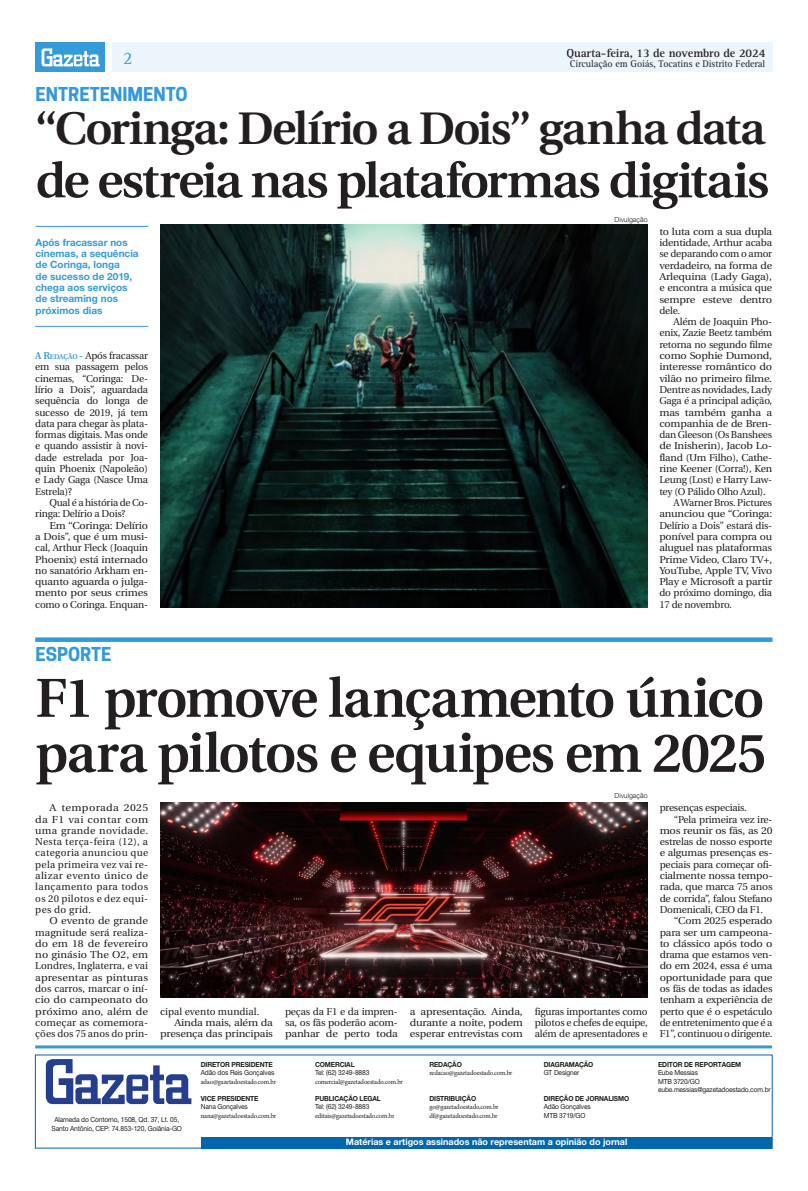
<style>
.page{position:relative;width:808px;height:1191px;background:#fff}
.page>*{position:absolute;margin:0;border:0;box-sizing:border-box;transform-origin:0 0}
.Manchete{font:600 54.7px/55px "Utopia";letter-spacing:-.035em;color:#231f20}
.Manchete-2{font:600 49px "Utopia";letter-spacing:-.04em;color:#231f20}
.Manchete-3{font:600 45.5px "Utopia";letter-spacing:-.04em;color:#231f20}
.Retranca{font:700 18px "Cooper Hewitt";color:#349ada}
.t1{font:18px "Rotis Serif Std";color:#349ada}
.t2{font:700 12px "Rotis Serif Std";letter-spacing:-.01em;color:#231f20}
.TExto_Corrido{font:10px/11.3px "Utopia";letter-spacing:-.02em;color:#231f20;text-align:justify}
.TExto_Corrido-2{font:10px/11.3px "Utopia";letter-spacing:-.02em;color:#231f20;text-align:justify;scale:1.08 1}
.TExto_Corrido-3{font:10px/11.3px "Utopia";letter-spacing:-.02em;color:#231f20;text-align:justify;scale:1.1 1}
.Repórter{font:10px/11.3px "Utopia";letter-spacing:-.02em;color:#231f20;text-align:justify}
.TExto_Corrido-4{font:10px/11.3px "Utopia";letter-spacing:-.02em;color:#231f20;text-align:justify;scale:1.09 1}
.Olho{font:700 10px/11.3px "Helvetica Neue LT Std";color:#349ada}
.t3{font:10px "Rotis Serif Std";letter-spacing:-.01em;color:#231f20}
.TExto_Corrido-5{font:10px "Utopia";letter-spacing:.005em;color:#231f20}
.Horóscopo_txt{font:700 9px "Helvetica Neue LT Pro";color:#fff}
.Horóscopo_txt-2{font:7px/8.4px "Minion Pro";letter-spacing:-.015em;color:#231f20;scale:.95 1}
.Horóscopo_txt-3{font:7px/8.4px "Helvetica Neue LT Std";letter-spacing:-.02em;color:#231f20;scale:.95 1}
.Horóscopo_txt-4{font:700 7px "Helvetica Neue LT Pro";letter-spacing:-.02em;color:#231f20;scale:.95 1}
.Crédito_Fotógrafo{font:300 7px "Helvetica Neue LT Com";color:#231f20}
.s1{font-weight:600;color:#349ada}
.s2{font-weight:600;font-size:7px;color:#349ada}
.s3{font-family:"Helvetica Neue LT Pro";font-weight:700}
.s4{font-family:"Helvetica Neue LT Std"}
</style>
<div class="page">
<div style="left:112px;top:43px;width:660px;height:29px;background:#ebf5fb"></div>
<div style="left:35px;top:43px;width:70px;height:29px;background:#349ada"></div>
<svg style="left:42px;top:48px;width:58px;height:18px"></svg>
<div style="left:35px;top:637px;width:737px;height:5px;background:#349ada"></div>
<hr style="left:36px;top:226px;width:112px;height:1px;background:#349ada">
<hr style="left:35px;top:326px;width:113px;height:1px;background:#349ada">
<img style="left:160px;top:803px;width:488px;height:195px">
<img style="left:160px;top:224px;width:488px;height:384px">
<svg style="left:46px;top:1059px;width:145px;height:45px"></svg>
<div style="left:202px;top:1137px;width:570px;height:11px;background:#0067aa"></div>
<hr style="left:35px;top:1045px;width:737px;height:3px;background:#349ada">
<p class="t1" style="left:123px;top:47px;width:11px">2</p>
<p class="Retranca" style="left:36px;top:83px;width:153px">ENTRETENIMENTO</p>
<p class="t2" style="left:566px;top:46px;width:200px">Quarta-feira, 13 de novembro de 2024</p>
<p class="t3" style="left:570px;top:58px;width:197px">Circulação em Goiás, Tocatins e Distrito Federal</p>
<p class="Manchete-3" style="left:36px;top:103px;width:731px">“Coringa: Delírio a Dois” ganha data</p>
<p class="Manchete-2" style="left:36px;top:153px;width:735px">de estreia nas plataformas digitais</p>
<p class="Olho" style="left:36px;top:236px;width:105px">Após fracassar nos cinemas, a sequência de Coringa, longa<br>de sucesso de 2019, chega aos serviços de streaming nos próximos dias</p>
<p class="Repórter" style="left:35px;top:350px;width:114px"><span class="s1">A R</span><span class="s2">EDAÇÃO</span> <span class="s1">-</span> Após fracassar em sua passagem pelos cinemas, “Coringa: De&shy;lírio a Dois”, aguardada sequência do longa de sucesso de 2019, já tem data para chegar às plata&shy;formas digitais. Mas onde e quando assistir à novi&shy;dade estrelada por Joa&shy;quin Phoenix (Napoleão) e Lady Gaga (Nasce Uma Estrela)?</p>
<p class="TExto_Corrido" style="left:35px;top:497px;width:114px;text-indent:14px">Qual é a história de Co&shy;ringa: Delírio a Dois?</p>
<p class="TExto_Corrido-2" style="left:35px;top:520px;width:106px;text-indent:14px">Em “Coringa: Delírio a Dois”, que é um musi&shy;cal, Arthur Fleck (Joaquin Phoenix) está internado no sanatório Arkham en&shy;quanto aguarda o julga&shy;mento por seus crimes como o Coringa. Enquan-</p>
<p class="Retranca" style="left:36px;top:644px;width:77px">ESPORTE</p>
<p class="Crédito_Fotógrafo" style="left:615px;top:215px;width:35px">Divulgação</p>
<p class="TExto_Corrido-2" style="left:659px;top:226px;width:106px">to luta com a sua dupla identidade, Arthur acaba se deparando com o amor verdadeiro, na forma de Arlequina (Lady Gaga), e encontra a música que sempre esteve dentro dele.</p>
<p class="TExto_Corrido" style="left:659px;top:316px;width:114px;text-indent:14px">Além de Joaquin Pho&shy;enix, Zazie Beetz também retorna no segundo filme como Sophie Dumond, interesse romântico do vilão no primeiro filme.<br>Dentre as novidades, Lady Gaga é a principal adição, mas também ganha a companhia de de Bren&shy;dan Gleeson (Os Banshees de Inisherin), Jacob Lo&shy;fland (Um Filho), Cathe&shy;rine Keener (Corra!), Ken Leung (Lost) e Harry Law&shy;tey (O Pálido Olho Azul).</p>
<p class="TExto_Corrido" style="left:659px;top:497px;width:114px;text-indent:14px">A Warner Bros. Pictures anunciou que “Coringa:<br>Delírio a Dois” estará dis&shy;ponível para compra ou aluguel nas plataformas Prime Video, Claro TV+, YouTube, Apple TV, Vivo Play e Microsoft a partir do próximo domingo, dia 17 de novembro.</p>
<p class="Manchete" style="left:35px;top:671px;width:732px">F1 promove lançamento único para pilotos e equipes em 2025</p>
<p class="Crédito_Fotógrafo" style="left:615px;top:791px;width:35px">Divulgação</p>
<p class="TExto_Corrido-3" style="left:35px;top:802px;width:104px;text-indent:14px">A temporada 2025 da F1 vai contar com uma grande novidade.<br>Nesta terça-feira (12), a categoria anunciou que pela primeira vez vai re&shy;alizar evento único de lançamento para todos os 20 pilotos e dez equi&shy;pes do grid.</p>
<p class="TExto_Corrido-4" style="left:35px;top:915px;width:105px;text-indent:14px">O evento de grande magnitude será realiza&shy;do em 18 de fevereiro no ginásio The O2, em Londres, Inglaterra, e vai apresentar as pinturas dos carros, marcar o iní&shy;cio do campeonato do próximo ano, além de começar as comemora&shy;ções dos 75 anos do prin-</p>
<p class="TExto_Corrido-5" style="left:160px;top:1005px;width:101px">cipal evento mundial.</p>
<p class="TExto_Corrido-3" style="left:160px;top:1017px;width:104px;text-align:right">Ainda mais, além da presença das principais</p>
<p class="TExto_Corrido" style="left:285px;top:1005px;width:114px">peças da F1 e da impren&shy;sa, os fãs poderão acom&shy;panhar de perto toda</p>
<p class="TExto_Corrido-3" style="left:410px;top:1005px;width:104px">a apresentação. Ainda, durante a noite, podem esperar entrevistas com</p>
<p class="TExto_Corrido" style="left:535px;top:1005px;width:114px">figuras importantes como pilotos e chefes de equipe, além de apresentadores e</p>
<p class="Horóscopo_txt-3" style="left:54px;top:1115px;width:133px">Alameda do Contorno, 1508, Qd. 37, Lt. 05,</p>
<p class="Horóscopo_txt-3" style="left:52px;top:1124px;width:139px">Santo Antônio, CEP: 74.853-120, Goiânia-GO</p>
<p class="Horóscopo_txt-4" style="left:201px;top:1060px;width:77px">DIRETOR PRESIDENTE</p>
<p class="Horóscopo_txt-3" style="left:201px;top:1068px;width:79px">Adão dos Reis Gonçalves</p>
<p class="Horóscopo_txt-2" style="left:201px;top:1077px;width:81px">adao@gazetadoestado.com.br</p>
<p class="Horóscopo_txt-2" style="left:201px;top:1094px;width:81px"><span class="s3">VICE PRESIDENTE<br></span><span class="s4">Nana Gonçalves </span>nana@gazetadoestado.com.br</p>
<p class="Horóscopo_txt-4" style="left:315px;top:1060px;width:43px">COMERCIAL</p>
<p class="Horóscopo_txt-3" style="left:315px;top:1068px;width:59px">Tel: (62) 3249-8883</p>
<p class="Horóscopo_txt-2" style="left:315px;top:1077px;width:94px">comercial@gazetadoestado.com.br</p>
<p class="Horóscopo_txt-4" style="left:315px;top:1094px;width:71px">PUBLICAÇÃO LEGAL</p>
<p class="Horóscopo_txt-3" style="left:315px;top:1102px;width:59px">Tel: (62) 3249-8883</p>
<p class="Horóscopo_txt-2" style="left:315px;top:1111px;width:85px">editais@gazetadoestado.com.br</p>
<p class="Horóscopo_txt-4" style="left:429px;top:1060px;width:36px">REDAÇÃO</p>
<p class="Horóscopo_txt-2" style="left:429px;top:1068px;width:89px">redacao@gazetadoestado.com.br</p>
<p class="Horóscopo_txt-4" style="left:429px;top:1094px;width:51px">DISTRIBUIÇÃO</p>
<p class="Horóscopo_txt-2" style="left:429px;top:1103px;width:74px">go@gazetadoestado.com.br</p>
<p class="Horóscopo_txt-2" style="left:429px;top:1111px;width:73px">df@gazetadoestado.com.br</p>
<p class="Horóscopo_txt-4" style="left:544px;top:1060px;width:54px">DIAGRAMAÇÃO</p>
<p class="Horóscopo_txt-3" style="left:544px;top:1068px;width:39px">GT Designer</p>
<p class="Horóscopo_txt-4" style="left:544px;top:1094px;width:92px">DIREÇÃO DE JORNALISMO</p>
<p class="Horóscopo_txt-3" style="left:544px;top:1102px;width:51px">Adão Gonçalves</p>
<p class="Horóscopo_txt-3" style="left:544px;top:1111px;width:45px">MTB 3719/GO</p>
<p class="Horóscopo_txt" style="left:346px;top:1136px;width:283px">Matérias e artigos assinados não representam a opinião do jornal</p>
<p class="TExto_Corrido" style="left:660px;top:802px;width:89px">presenças especiais.</p>
<p class="TExto_Corrido" style="left:660px;top:813px;width:114px;text-indent:14px">“Pela primeira vez ire&shy;mos reunir os fãs, as 20 estrelas de nosso esporte e algumas presenças es&shy;peciais para começar ofi&shy;cialmente nossa tempo&shy;rada, que marca 75 anos de corrida”, falou Stefano Domenicali, CEO da F1.</p>
<p class="TExto_Corrido-2" style="left:660px;top:915px;width:106px;text-indent:14px">“Com 2025 esperado para ser um campeona&shy;to clássico após todo o drama que estamos ven&shy;do em 2024, essa é uma oportunidade para que os fãs de todas as idades tenham a experiência de perto que é o espetáculo de entretenimento que é a F1”, continuou o dirigente.</p>
<p class="Horóscopo_txt-4" style="left:658px;top:1060px;width:89px">EDITOR DE REPORTAGEM</p>
<p class="Horóscopo_txt-3" style="left:658px;top:1068px;width:120px">Eube Messias<br>MTB 3720/GO eube.messias@gazetadoestado.com.br</p>
</div>
